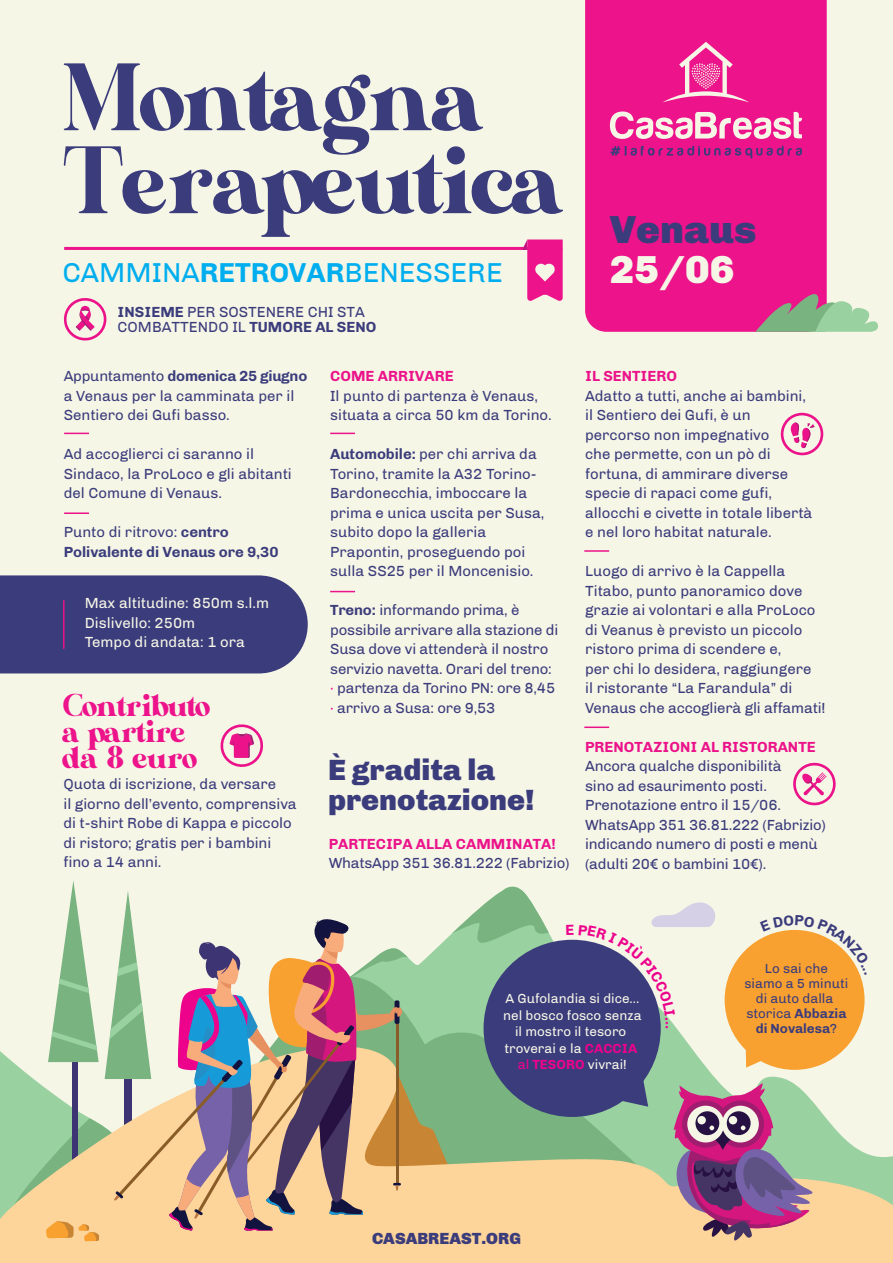
<style>
.page{position:relative;width:893px;height:1263px;background:#f6f6e7}
.page>*{position:absolute;margin:0;border:0;box-sizing:border-box;transform-origin:0 0}
.t1{font:111.3px/82.9px "Nevrada Neue";color:#3b3c7b}
.t2{font:900 40.05px "Chivo";color:#3b3c7b}
.t3{font:900 40.05px "Chivo";color:#f6f6e7}
.t4{font:36.75px/26px "Nevrada Neue";color:#ed138b}
.t5{font:900 30px/30px "Chivo";color:#3b3c7b}
.t6{font:28.05px "Chivo";color:#00aeef}
.t7{font:900 16.5px "Chivo";color:#3b3c7b}
.t8{font:15px/19.5px "Chivo";color:#3b3c7b}
.t9{font:700 15px "Chivo";color:#eb128a}
.t10{font:15px/19.5px "Chivo";color:#f6f6e7}
.t11{font:700 15px/19.5px "Chivo";letter-spacing:-.005em;color:#3b3c7b}
.t12{font:13.5px/16.5px "Chivo";color:#f6f6e7;text-align:center}
.t13{font:13.5px/15px "Chivo";color:#3b3c7b;text-align:center}
.s1{font-weight:700}
.s2{font-weight:400}
.s3{color:#ed028c}
.s4{font-weight:700;color:#ed028c}
</style>
<div class="page">
<svg style="left:330px;top:591px;width:25px;height:1px"></svg>
<svg style="left:330px;top:433px;width:25px;height:1px"></svg>
<svg style="left:64px;top:433px;width:25px;height:1px"></svg>
<hr style="left:64px;top:512px;width:25px;height:2px;background:#eb128a">
<hr style="left:584px;top:550px;width:25px;height:2px;background:#eb128a">
<hr style="left:584px;top:726px;width:25px;height:2px;background:#eb128a">
<hr style="left:64px;top:247px;width:498px;height:3px;background:#ec138b">
<div style="left:585px;top:0;width:242px;height:332px;background:#ec138b"></div>
<svg style="left:522px;top:239px;width:41px;height:62px"></svg>
<svg style="left:610px;top:112px;width:192px;height:27px"></svg>
<svg style="left:662px;top:42px;width:87px;height:60px;background:#ed3f9c"></svg>
<svg style="left:610px;top:146px;width:192px;height:12px;background:#be1d86"></svg>
<svg style="left:755px;top:292px;width:123px;height:40px"></svg>
<div style="left:0;top:575px;width:308px;height:98px;background:#3b3c7b"></div>
<hr style="left:63px;top:600px;width:2px;height:49px;background:#eb128a">
<svg style="left:781px;top:413px;width:42px;height:43px"></svg>
<svg style="left:63px;top:298px;width:44px;height:43px"></svg>
<svg style="left:0;top:1033px;width:893px;height:230px;fill:#fdd499"></svg>
<svg style="left:0;top:881px;width:549px;height:360px"></svg>
<svg style="left:793px;top:762px;width:43px;height:44px"></svg>
<svg style="left:670px;top:1082px;width:144px;height:162px;background:#a68191"></svg>
<svg style="left:220px;top:724px;width:43px;height:43px"></svg>
<div style="left:484px;top:940px;width:177px;height:177px;background:#3b3c7b;border-radius:50%"></div>
<svg style="left:613px;top:1074px;width:35px;height:33px"></svg>
<div style="left:725px;top:930px;width:139px;height:140px;background:#f9a130;border-radius:50%"></div>
<svg style="left:745px;top:1049px;width:33px;height:19px"></svg>
<svg style="left:567px;top:902px;width:148px;height:126px"></svg>
<svg style="left:760px;top:929px;width:100px;height:46px"></svg>
<h1 class="t1" style="left:64px;top:60px;width:503px">Montagna<br>Terapeutica</h1>
<h3 class="t6" style="left:62px;top:256px;width:442px">CAMMINA<span class="s1">RETROVAR</span>BENESSERE</h3>
<p class="t8" style="left:118px;top:304px;width:260px;line-height:15px"><span class="s1">INSIEME</span> PER SOSTENERE CHI STA<br>COMBATTENDO IL <span class="s1">TUMORE AL SENO</span></p>
<p class="t8" style="left:64px;top:366px;width:245px">Appuntamento <span class="s1">domenica 25 giugno </span>a Venaus per la camminata per il<br>Sentiero dei Gufi basso.</p>
<p class="t8" style="left:64px;top:444px;width:229px">Ad accoglierci ci saranno il<br>Sindaco, la ProLoco e gli abitanti del Comune di Venaus.</p>
<p class="t11" style="left:64px;top:522px;width:216px"><span class="s2">Punto di ritrovo:</span> centro<br>Polivalente di Venaus ore 9,30</p>
<p class="t10" style="left:85px;top:593px;width:186px">Max altitudine: 850m s.l.m<br>Dislivello: 250m<br>Tempo di andata: 1 ora</p>
<h3 class="t4" style="left:64px;top:693px;width:148px">Contributo a partire da 8 euro</h3>
<p class="t8" style="left:64px;top:775px;width:235px">Quota di iscrizione, da versare<br>il giorno dell’evento, comprensiva di t-shirt Robe di Kappa e piccolo di ristoro; gratis per i bambini fino a 14 anni.</p>
<p class="t9" style="left:330px;top:367px;width:125px">COME ARRIVARE</p>
<p class="t8" style="left:330px;top:386px;width:223px">Il punto di partenza è Venaus, situata a circa 50 km da Torino.</p>
<p class="t8" style="left:330px;top:444px;width:216px"><span class="s1">Automobile:</span> per chi arriva da<br>Torino, tramite la A32 Torino-<br>Bardonecchia, imboccare la prima e unica uscita per Susa, subito dopo la galleria<br>Prapontin, proseguendo poi sulla SS25 per il Moncenisio.</p>
<p class="t8" style="left:330px;top:600px;width:230px"><span class="s1">Treno:</span> informando prima, è possibile arrivare alla stazione di<br>Susa dove vi attenderà il nostro servizio navetta. Orari del treno: <span class="s3">·</span> partenza da Torino PN: ore 8,45 <span class="s3">·</span> arrivo a Susa: ore 9,53</p>
<h3 class="t5" style="left:328px;top:755px;width:208px">È gradita la prenotazione!</h3>
<p class="t9" style="left:329px;top:835px;width:229px">PARTECIPA ALLA CAMMINATA!</p>
<p class="t8" style="left:329px;top:853px;width:242px">WhatsApp 351 36.81.222 (Fabrizio)</p>
<h2 class="t2" style="left:610px;top:206px;width:148px">Venaus</h2>
<h2 class="t3" style="left:610px;top:245px;width:126px">25/06</h2>
<p class="t9" style="left:585px;top:367px;width:93px">IL SENTIERO</p>
<p class="t8" style="left:585px;top:386px;width:229px">Adatto a tutti, anche ai bambini, il Sentiero dei Gufi, è un percorso non impegnativo<br>che permette, con un pò di fortuna, di ammirare diverse specie di rapaci come gufi, allocchi e civette in totale libertà e nel loro habitat naturale.</p>
<p class="t8" style="left:585px;top:561px;width:242px">Luogo di arrivo è la Cappella<br>Titabo, punto panoramico dove grazie ai volontari e alla ProLoco di Veanus è previsto un piccolo ristoro prima di scendere e,<br>per chi lo desidera, raggiungere<br>il ristorante “La Farandula” di<br>Venaus che accoglierà gli affamati!</p>
<p class="t9" style="left:585px;top:738px;width:232px">PRENOTAZIONI AL RISTORANTE</p>
<p class="t8" style="left:585px;top:756px;width:242px">Ancora qualche disponibilità<br>sino ad esaurimento posti.<br>Prenotazione entro il 15/06.<br>WhatsApp 351 36.81.222 (Fabrizio) indicando numero di posti e menù (adulti 20€ o bambini 10€).</p>
<p class="t12" style="left:503px;top:990px;width:140px">A Gufolandia si dice... nel bosco fosco senza il mostro il tesoro troverai e la <span class="s4">CACCIA </span><span class="s3">al</span> <span class="s4">TESORO</span> vivrai!</p>
<p class="t7" style="left:372px;top:1228px;width:150px">CASABREAST.ORG</p>
<p class="t13" style="left:765px;top:961px;width:65px">Lo sai che</p>
<p class="t13" style="left:744px;top:976px;width:105px">siamo a 5 minuti di auto dalla storica <span class="s1">Abbazia di Novalesa</span>?</p>
</div>
